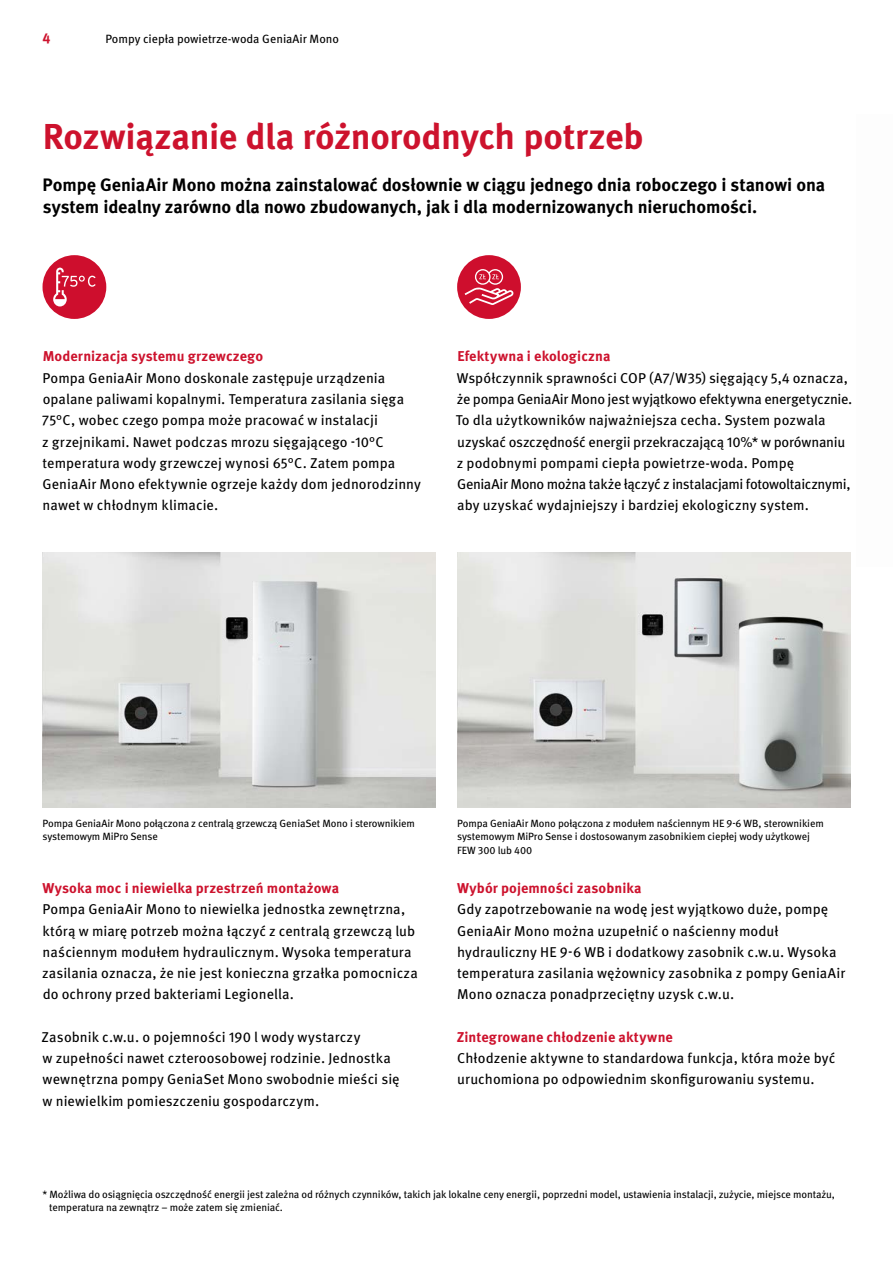
<style>
.page{position:relative;width:893px;height:1263px;background:#fff}
.page>*{position:absolute;margin:0;border:0;box-sizing:border-box;transform-origin:0 0}
.t1{font:700 36px "Meta Pro";letter-spacing:-.01em;color:#cd122d}
.t2{font:700 18px/21.3px "Meta Pro";letter-spacing:-.005em;color:#000}
.t3{font:14.25px/21.3px "Meta Pro";letter-spacing:.005em;color:#000}
.t4{font:700 14.25px "Meta Pro";letter-spacing:.01em;color:#cd122d}
.t5{font:12px "Meta Pro";color:#000}
.t6{font:10.5px/13.5px "Meta Pro";letter-spacing:-.01em;color:#000}
</style>
<div class="page">
<img style="left:43px;top:553px;width:392px;height:255px">
<img style="left:458px;top:553px;width:392px;height:255px">
<div style="left:43px;top:255px;width:63px;height:64px;background:#ce0e2d;border-radius:50%"></div>
<svg style="left:53px;top:268px;width:43px;height:38px"></svg>
<div style="left:457px;top:255px;width:64px;height:64px;background:#ce0e2d;border-radius:50%"></div>
<svg style="left:465px;top:269px;width:48px;height:36px"></svg>
<p class="t4" style="left:43px;top:26px;width:10px">4</p>
<p class="t5" style="left:105px;top:29px;width:235px">Pompy ciepła powietrze-woda GeniaAir Mono</p>
<h1 class="t1" style="left:43px;top:108px;width:602px">Rozwiązanie dla różnorodnych potrzeb</h1>
<p class="t2" style="left:43px;top:173px;width:784px">Pompę GeniaAir Mono można zainstalować dosłownie w ciągu jednego dnia roboczego i stanowi ona system idealny zarówno dla nowo zbudowanych, jak i dla modernizowanych nieruchomości.</p>
<p class="t4" style="left:43px;top:345px;width:222px">Modernizacja systemu grzewczego</p>
<p class="t3" style="left:42px;top:366px;width:381px">Pompa GeniaAir Mono doskonale zastępuje urządzenia opalane paliwami kopalnymi. Temperatura zasilania sięga 75°C, wobec czego pompa może pracować w instalacji<br>z grzejnikami. Nawet podczas mrozu sięgającego -10°C temperatura wody grzewczej wynosi 65°C. Zatem pompa GeniaAir Mono efektywnie ogrzeje każdy dom jednorodzinny nawet w chłodnym klimacie.</p>
<p class="t4" style="left:457px;top:345px;width:155px">Efektywna i ekologiczna</p>
<p class="t3" style="left:456px;top:366px;width:398px">Współczynnik sprawności COP (A7/W35) sięgający 5,4 oznacza, że pompa GeniaAir Mono jest wyjątkowo efektywna energetycznie.<br>To dla użytkowników najważniejsza cecha. System pozwala uzyskać oszczędność energii przekraczającą 10%* w porównaniu z podobnymi pompami ciepła powietrze-woda. Pompę<br>GeniaAir Mono można także łączyć z instalacjami fotowoltaicznymi, aby uzyskać wydajniejszy i bardziej ekologiczny system.</p>
<p class="t6" style="left:43px;top:815px;width:374px">Pompa GeniaAir Mono połączona z centralą grzewczą GeniaSet Mono i sterownikiem systemowym MiPro Sense</p>
<p class="t6" style="left:457px;top:815px;width:368px">Pompa GeniaAir Mono połączona z modułem naściennym HE 9-6 WB, sterownikiem systemowym MiPro Sense i dostosowanym zasobnikiem ciepłej wody użytkowej<br>FEW 300 lub 400</p>
<p class="t4" style="left:42px;top:877px;width:298px">Wysoka moc i niewielka przestrzeń montażowa</p>
<p class="t3" style="left:42px;top:898px;width:377px">Pompa GeniaAir Mono to niewielka jednostka zewnętrzna, którą w miarę potrzeb można łączyć z centralą grzewczą lub naściennym modułem hydraulicznym. Wysoka temperatura zasilania oznacza, że nie jest konieczna grzałka pomocnicza do ochrony przed bakteriami Legionella.</p>
<p class="t3" style="left:42px;top:1025px;width:360px">Zasobnik c.w.u. o pojemności 190 l wody wystarczy<br>w zupełności nawet czteroosobowej rodzinie. Jednostka wewnętrzna pompy GeniaSet Mono swobodnie mieści się w niewielkim pomieszczeniu gospodarczym.</p>
<p class="t4" style="left:457px;top:877px;width:186px">Wybór pojemności zasobnika</p>
<p class="t3" style="left:457px;top:898px;width:390px">Gdy zapotrzebowanie na wodę jest wyjątkowo duże, pompę GeniaAir Mono można uzupełnić o naścienny moduł hydrauliczny HE 9-6 WB i dodatkowy zasobnik c.w.u. Wysoka temperatura zasilania wężownicy zasobnika z pompy GeniaAir Mono oznacza ponadprzeciętny uzysk c.w.u.</p>
<p class="t4" style="left:457px;top:1026px;width:218px">Zintegrowane chłodzenie aktywne</p>
<p class="t3" style="left:457px;top:1047px;width:380px">Chłodzenie aktywne to standardowa funkcja, która może być uruchomiona po odpowiednim skonfigurowaniu systemu.</p>
<p class="t6" style="left:49px;top:1186px;width:787px;text-indent:-7px">* Możliwa do osiągnięcia oszczędność energii jest zależna od różnych czynników, takich jak lokalne ceny energii, poprzedni model, ustawienia instalacji, zużycie, miejsce montażu, temperatura na zewnątrz – może zatem się zmieniać.</p>
</div>
